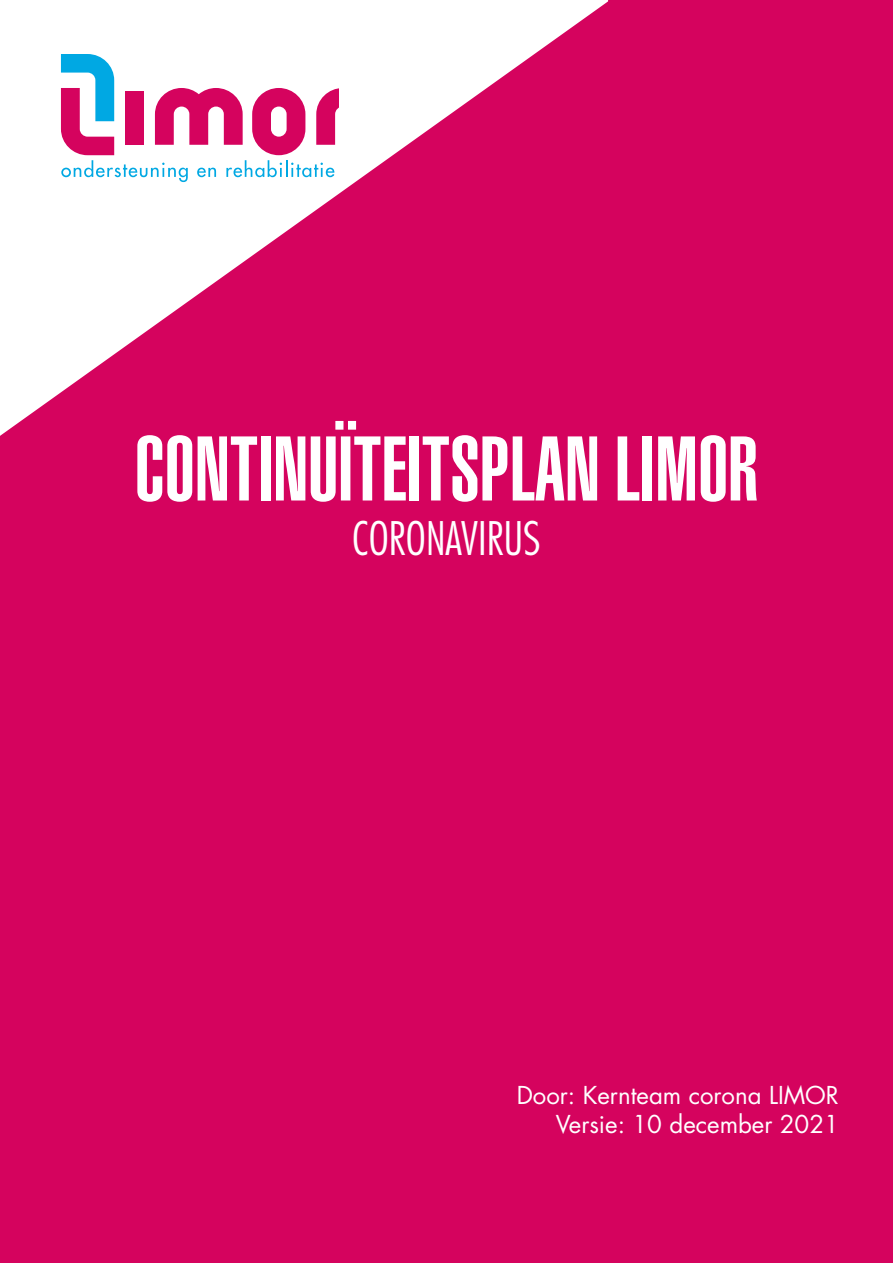
<style>
.page{position:relative;width:893px;height:1263px;background:#d5035e}
.page>*{position:absolute;margin:0;border:0;box-sizing:border-box;transform-origin:0 0}
.t1{font:90px "Helvetica LT Std Ultra Comp";color:#fff}
.t2{font:300 condensed 45px "Futura Std";color:#fff}
.t3{font:24px/28.8px "Futura Std";color:#fff;text-align:right}
</style>
<div class="page">
<svg style="left:0;top:0;width:608px;height:436px"></svg>
<svg style="left:61px;top:54px;width:278px;height:128px"></svg>
<h1 class="t1" style="left:135px;top:417px;width:625px">CONTINUÏTEITSPLAN LIMOR</h1>
<h2 class="t2" style="left:352px;top:511px;width:190px">CORONAVIRUS</h2>
<p class="t3" style="left:517px;top:1081px;width:324px">Door: Kernteam corona LIMOR<br>Versie: 10 december 2021</p>
</div>
